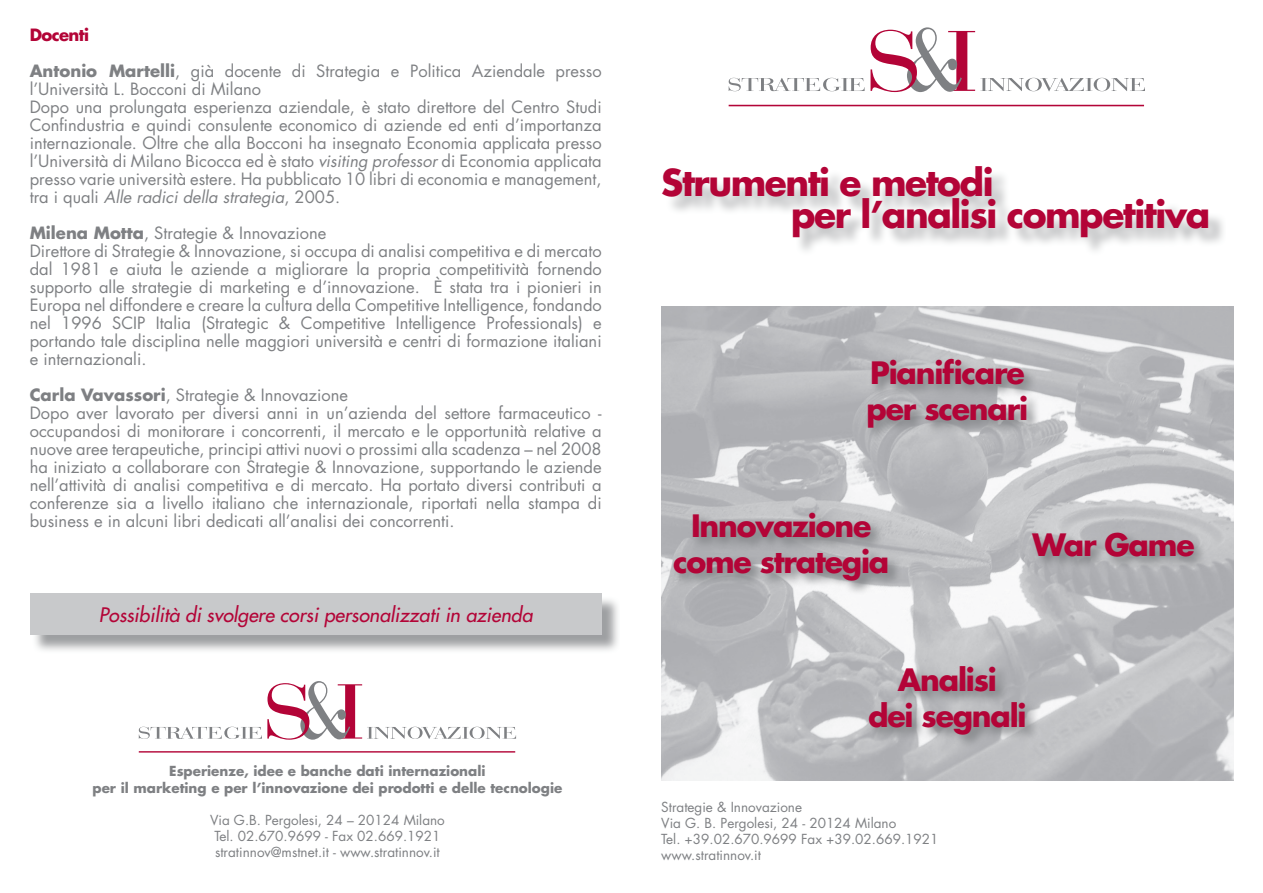
<style>
.page{position:relative;width:1263px;height:893px;background:#fff}
.page>*{position:absolute;margin:0;border:0;box-sizing:border-box;transform-origin:0 0}
.t1{font:700 36px/31.5px "Futura Std";letter-spacing:-.04em;color:#b30437}
.t2{font:700 30px/36px "Futura Std";letter-spacing:-.04em;color:#b30437;text-align:center}
.t3{font:italic 500 19.5px "Futura Std";color:#b30437}
.t4{font:16.5px/18px "Futura Std";color:#7e8083}
.t5{font:13.5px/16.2px "Futura Std";color:#7e8083}
.t6{font:700 13.5px/16.2px "Futura Std";color:#7e8083;text-align:center}
.s1{font-weight:700;color:#b30437}
.s2{font-weight:700}
.s3{font-style:italic}
</style>
<div class="page">
<svg style="left:729px;top:78px;width:135px;height:13px"></svg>
<svg style="left:870px;top:27px;width:275px;height:65px"></svg>
<hr style="left:729px;top:105px;width:415px;height:1px;background:#b30437">
<svg style="left:139px;top:681px;width:377px;height:59px"></svg>
<hr style="left:139px;top:751px;width:376px;height:2px;background:#b30437">
<div style="left:664px;top:169px;width:562px;height:87px;background:#7e8083;opacity:.5"></div>
<img style="left:661px;top:306px;width:572px;height:474px">
<svg style="left:865px;top:356px;width:176px;height:85px;background:#b0b2b4"></svg>
<svg style="left:1029px;top:530px;width:178px;height:40px;background:#aaacaf"></svg>
<svg style="left:671px;top:510px;width:231px;height:85px;background:#afb0b3"></svg>
<svg style="left:866px;top:664px;width:173px;height:85px;background:#b0b1b4"></svg>
<div style="left:31px;top:595px;width:589px;height:59px;background:#7e8083;opacity:.75"></div>
<div style="left:30px;top:593px;width:572px;height:42px;background:#c8c9cb"></div>
<p class="t4" style="left:30px;top:17px;width:573px;line-height:36px"><span class="s1">Docenti<br></span><span class="s2">Antonio Martelli</span>, già docente di Strategia e Politica Aziendale presso</p>
<p class="t4" style="left:30px;top:80px;width:573px">l’Università L. Bocconi di Milano<br>Dopo una prolungata esperienza aziendale, è stato direttore del Centro Studi Confindustria e quindi consulente economico di aziende ed enti d’importanza internazionale. Oltre che alla Bocconi ha insegnato Economia applicata presso l’Università di Milano Bicocca ed è stato <span class="s3">visiting professor</span> di Economia applicata presso varie università estere. Ha pubblicato 10 libri di economia e management, tra i quali <span class="s3">Alle radici della strategia</span>, 2005.</p>
<p class="t4" style="left:30px;top:224px;width:573px"><span class="s2">Milena Motta</span>, Strategie &amp; Innovazione<br>Direttore di Strategie &amp; Innovazione, si occupa di analisi competitiva e di mercato dal 1981 e aiuta le aziende a migliorare la propria competitività fornendo supporto alle strategie di marketing e d’innovazione. È stata tra i pionieri in Europa nel diffondere e creare la cultura della Competitive Intelligence, fondando nel 1996 SCIP Italia (Strategic &amp; Competitive Intelligence Professionals) e portando tale disciplina nelle maggiori università e centri di formazione italiani e internazionali.</p>
<p class="t4" style="left:30px;top:386px;width:573px"><span class="s2">Carla Vavassori</span>, Strategie &amp; Innovazione<br>Dopo aver lavorato per diversi anni in un’azienda del settore farmaceutico - occupandosi di monitorare i concorrenti, il mercato e le opportunità relative a nuove aree terapeutiche, principi attivi nuovi o prossimi alla scadenza – nel 2008 ha iniziato a collaborare con Strategie &amp; Innovazione, supportando le aziende nell’attività di analisi competitiva e di mercato. Ha portato diversi contributi a conferenze sia a livello italiano che internazionale, riportati nella stampa di business e in alcuni libri dedicati all’analisi dei concorrenti.</p>
<p class="t3" style="left:99px;top:603px;width:435px">Possibilità di svolgere corsi personalizzati in azienda</p>
<p class="t6" style="left:93px;top:763px;width:471px">Esperienze, idee e banche dati internazionali<br>per il marketing e per l’innovazione dei prodotti e delle tecnologie</p>
<p class="t5" style="left:210px;top:812px;width:236px;text-align:center">Via G.B. Pergolesi, 24 – 20124 Milano<br>Tel. 02.670.9699 - Fax 02.669.1921 stratinnov@mstnet.it - www.stratinnov.it</p>
<h1 class="t1" style="left:791px;top:167px;width:421px;text-indent:-130px">Strumenti e metodi<br>per l’analisi competitiva</h1>
<h2 class="t2" style="left:866px;top:354px;width:163px;text-align:left">Pianificare per scenari</h2>
<h2 class="t2" style="left:673px;top:508px;width:218px">Innovazione come strategia</h2>
<h2 class="t2" style="left:1032px;top:526px;width:164px">War Game</h2>
<h2 class="t2" style="left:868px;top:662px;width:160px">Analisi<br>dei segnali</h2>
<p class="t5" style="left:661px;top:799px;width:279px">Strategie &amp; Innovazione<br>Via G. B. Pergolesi, 24 - 20124 Milano<br>Tel. +39.02.670.9699 Fax +39.02.669.1921 www.stratinnov.it</p>
</div>
